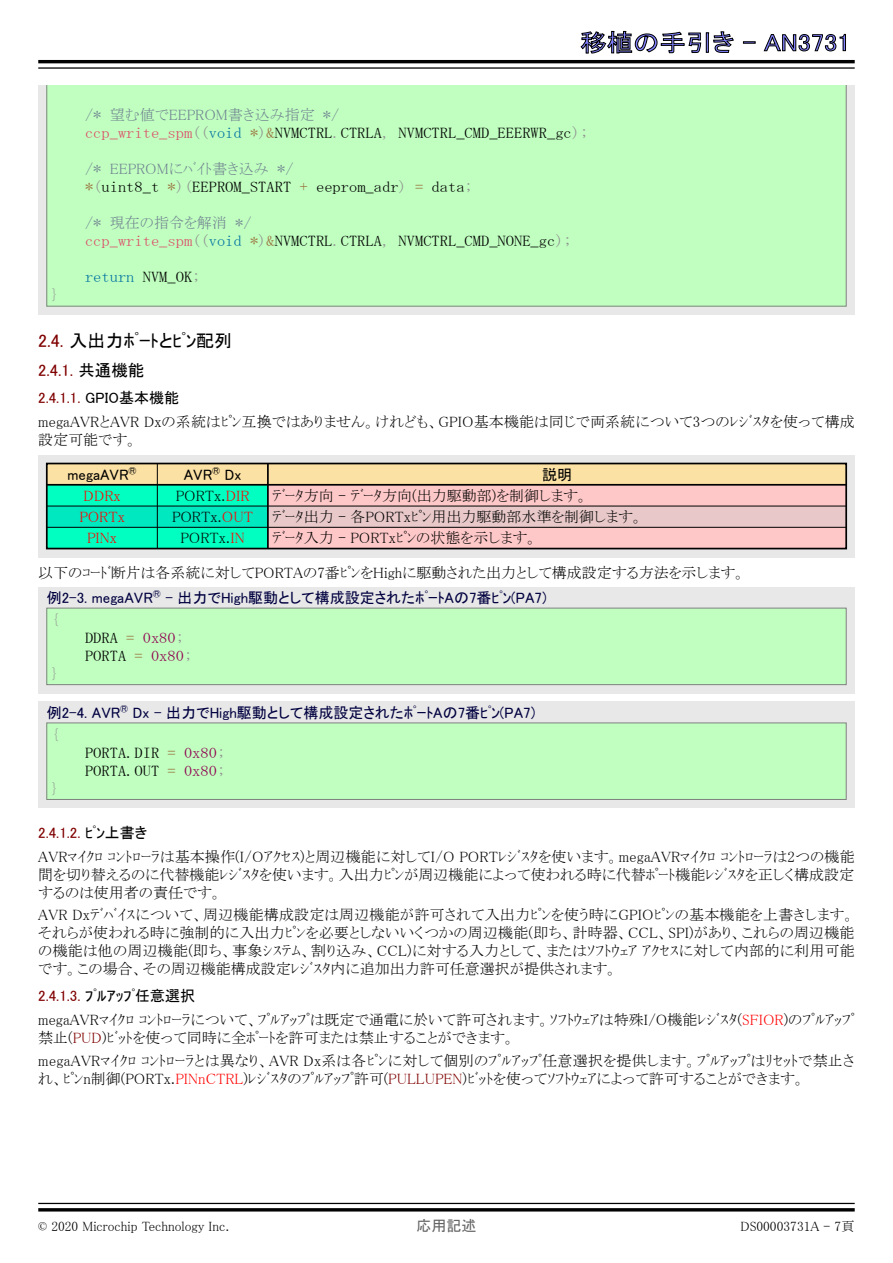
<style>
.page{position:relative;width:893px;height:1263px;background:#fff}
.page>*{position:absolute;margin:0;border:0;box-sizing:border-box;transform-origin:0 0}
.t1{font:24px "MS P Gothic";color:#8080ff;scale:1.1 1}
.t2{font:18px "MS P Gothic";color:#000}
.t3{font:16.5px "MS P Gothic";color:#800000}
.t4{font:15px/18px "MS P Mincho";color:#000}
.t5{font:15px/18px "MS Mincho";color:#000;scale:1.1 1}
.t6{font:15px/18px "MS P Mincho";letter-spacing:.02em;color:#000}
.t7{font:15px "MS P Gothic";color:#000040}
.t8{font:15px "MS P Mincho";color:#708090}
.t9{font:15px "MS P Gothic";color:#000}
.t10{font:15px "MS P Gothic";color:#800000}
.t11{font:15px "MS Mincho";color:#0070a0;scale:1.1 1}
.t12{font:15px "MS P Mincho";color:#f00}
.t13{font:15px "MS Mincho";color:#909090;scale:1.1 1}
.t14{font:15px "MS P Gothic";color:#646464}
.t15{font:13.5px "MS P Mincho";color:#000}
.s1{font-family:"MS Mincho"}
.s2{color:#dd4a68}
.s3{color:#909090}
.s4{color:#0070a0}
.s5{color:#9a6e3a}
.s6{color:#000}
.s7{color:#800000}
.s8{color:#f00}
.s9{color:#900050}
</style>
<div class="page">
<svg style="left:581px;top:31px;width:153px;height:23px"></svg>
<svg style="left:743px;top:42px;width:12px;height:1px"></svg>
<svg style="left:764px;top:34px;width:82px;height:17px"></svg>
<hr style="left:38px;top:60px;width:817px;height:3px;background:#000">
<hr style="left:38px;top:67px;width:817px;height:2px;background:#000">
<hr style="left:38px;top:1203px;width:817px;height:1px;background:#000">
<hr style="left:38px;top:1208px;width:817px;height:3px;background:#000">
<div style="left:38px;top:85px;width:817px;height:230px;background:#e8e8e8"></div>
<div style="left:47px;top:85px;width:799px;height:221px;background:#c0ffc0"></div>
<div style="left:46px;top:85px;width:801px;height:222px;border:1px solid #808080"></div>
<div style="left:38px;top:455px;width:817px;height:102px;background:#e8e8e8"></div>
<div style="left:47px;top:485px;width:221px;height:64px;background:#00ffc0"></div>
<div style="left:268px;top:485px;width:578px;height:64px;background:#ffc8c8"></div>
<div style="left:47px;top:506px;width:221px;height:21px;background:#00e8c0"></div>
<div style="left:268px;top:506px;width:578px;height:21px;background:#e8c8c8"></div>
<div style="left:47px;top:463px;width:799px;height:22px;background:#fce1a4"></div>
<div style="left:46px;top:463px;width:801px;height:86px;border:2px solid #000"></div>
<hr style="left:157px;top:463px;width:1px;height:86px;background:#000">
<hr style="left:267px;top:463px;width:2px;height:86px;background:#000">
<hr style="left:47px;top:484px;width:799px;height:2px;background:#000">
<hr style="left:47px;top:506px;width:799px;height:1px;background:#000">
<hr style="left:47px;top:527px;width:799px;height:1px;background:#000">
<div style="left:38px;top:587px;width:817px;height:106px;background:#e8e8e8"></div>
<div style="left:47px;top:608px;width:799px;height:77px;background:#c0ffc0"></div>
<div style="left:46px;top:608px;width:801px;height:77px;border:1px solid #808080"></div>
<div style="left:38px;top:702px;width:817px;height:106px;background:#e8e8e8"></div>
<div style="left:47px;top:723px;width:799px;height:76px;background:#c0ffc0"></div>
<div style="left:46px;top:722px;width:801px;height:78px;border:1px solid #808080"></div>
<h1 class="t1" style="left:580px;top:30px;width:247px">移植の手引き - AN3731</h1>
<p class="t8" style="left:85px;top:107px;width:256px"><span class="s1">/*</span> 望む値でEEPROM書き込み指定 <span class="s1">*/</span></p>
<p class="t5" style="left:85px;top:124px;width:459px"><span class="s2">ccp_write_spm</span><span class="s3">((</span><span class="s4">void</span> <span class="s5">*</span><span class="s3">)</span><span class="s5">&amp;</span>NVMCTRL<span class="s3">.</span>CTRLA<span class="s3">,</span> NVMCTRL_CMD_EEERWR_gc<span class="s3">);</span></p>
<p class="t8" style="left:85px;top:161px;width:210px"><span class="s1">/*</span> EEPROMにﾊﾞｲﾄ書き込み <span class="s1">*/</span></p>
<p class="t5" style="left:85px;top:178px;width:354px"><span class="s5">*</span><span class="s3">(</span>uint8_t <span class="s5">*</span><span class="s3">)(</span>EEPROM_START <span class="s5">+</span> eeprom_adr<span class="s3">)</span> <span class="s5">=</span> data<span class="s3">;</span></p>
<p class="t8" style="left:85px;top:215px;width:168px"><span class="s1">/*</span> 現在の指令を解消 <span class="s1">*/</span></p>
<p class="t5" style="left:85px;top:232px;width:444px"><span class="s2">ccp_write_spm</span><span class="s3">((</span><span class="s4">void</span> <span class="s5">*</span><span class="s3">)</span><span class="s5">&amp;</span>NVMCTRL<span class="s3">.</span>CTRLA<span class="s3">,</span> NVMCTRL_CMD_NONE_gc<span class="s3">);</span></p>
<p class="t11" style="left:85px;top:269px;width:106px">return <span class="s6">NVM_OK</span><span class="s3">;</span></p>
<p class="t13" style="left:51px;top:287px;width:9px">}</p>
<p class="t2" style="left:38px;top:332px;width:195px"><span class="s7">2.4.</span> 入出力ﾎﾟｰﾄとﾋﾟﾝ配列</p>
<p class="t3" style="left:38px;top:361px;width:108px">2.4.1. <span class="s6">共通機能</span></p>
<p class="t10" style="left:38px;top:390px;width:142px">2.4.1.1. <span class="s6">GPIO基本機能</span></p>
<p class="t4" style="left:38px;top:412px;width:818px">megaAVRとAVR Dxの系統はﾋﾟﾝ互換ではありません。けれども、GPIO基本機能は同じで両系統について3つのﾚｼﾞｽﾀを使って構成設定可能です。</p>
<p class="t9" style="left:68px;top:467px;width:70px">megaAVR<sup>®</sup></p>
<p class="t9" style="left:184px;top:467px;width:59px">AVR<sup>®</sup> Dx</p>
<p class="t9" style="left:542px;top:467px;width:31px">説明</p>
<p class="t12" style="left:84px;top:488px;width:38px">DDRx</p>
<p class="t4" style="left:176px;top:486px;width:75px">PORTx.<span class="s8">DIR</span></p>
<p class="t4" style="left:272px;top:486px;width:317px">ﾃﾞｰﾀ方向 - ﾃﾞｰﾀ方向(出力駆動部)を制御します。</p>
<p class="t12" style="left:79px;top:509px;width:47px">PORTx</p>
<p class="t4" style="left:172px;top:508px;width:83px">PORTx.<span class="s8">OUT</span></p>
<p class="t4" style="left:272px;top:508px;width:372px">ﾃﾞｰﾀ出力 - 各PORTxﾋﾟﾝ用出力駆動部水準を制御します。</p>
<p class="t12" style="left:87px;top:530px;width:31px">PINx</p>
<p class="t4" style="left:180px;top:529px;width:66px">PORTx.<span class="s8">IN</span></p>
<p class="t4" style="left:272px;top:529px;width:267px">ﾃﾞｰﾀ入力 - PORTxﾋﾟﾝの状態を示します。</p>
<p class="t4" style="left:38px;top:564px;width:709px">以下のｺｰﾄﾞ断片は各系統に対してPORTAの7番ﾋﾟﾝをHighに駆動された出力として構成設定する方法を示します。</p>
<p class="t7" style="left:47px;top:590px;width:501px">例2-3. megaAVR<sup>®</sup> - 出力でHigh駆動として構成設定されたﾎﾟｰﾄAの7番ﾋﾟﾝ(PA7)</p>
<p class="t13" style="left:51px;top:612px;width:9px">{</p>
<p class="t5" style="left:85px;top:628px;width:99px">DDRA <span class="s5">=</span> <span class="s9">0x80</span><span class="s3">;<br></span>PORTA <span class="s5">=</span> <span class="s9">0x80</span><span class="s3">;</span></p>
<p class="t13" style="left:51px;top:666px;width:9px">}</p>
<p class="t7" style="left:47px;top:705px;width:490px">例2-4. AVR<sup>®</sup> Dx - 出力でHigh駆動として構成設定されたﾎﾟｰﾄAの7番ﾋﾟﾝ(PA7)</p>
<p class="t13" style="left:51px;top:727px;width:9px">{</p>
<p class="t5" style="left:85px;top:743px;width:129px">PORTA.DIR <span class="s5">=</span> <span class="s9">0x80</span><span class="s3">;<br></span>PORTA.OUT <span class="s5">=</span> <span class="s9">0x80</span><span class="s3">;</span></p>
<p class="t13" style="left:51px;top:781px;width:9px">}</p>
<p class="t10" style="left:38px;top:825px;width:111px">2.4.1.2. <span class="s6">ﾋﾟﾝ上書き</span></p>
<p class="t4" style="left:38px;top:847px;width:818px;text-align:justify">AVRﾏｲｸﾛ ｺﾝﾄﾛｰﾗは基本操作(I/Oｱｸｾｽ)と周辺機能に対してI/O PORTﾚｼﾞｽﾀを使います。megaAVRﾏｲｸﾛ ｺﾝﾄﾛｰﾗは2つの機能間を切り替えるのに代替機能ﾚｼﾞｽﾀを使います。入出力ﾋﾟﾝが周辺機能によって使われる時に代替ﾎﾟｰﾄ機能ﾚｼﾞｽﾀを正しく構成設定するのは使用者の責任です。</p>
<p class="t4" style="left:38px;top:906px;width:818px;text-align:justify">AVR Dxﾃﾞﾊﾞｲｽについて、周辺機能構成設定は周辺機能が許可されて入出力ﾋﾟﾝを使う時にGPIOﾋﾟﾝの基本機能を上書きします。それらが使われる時に強制的に入出力ﾋﾟﾝを必要としないいくつかの周辺機能(即ち、計時器、CCL、SPI)があり、これらの周辺機能の機能は他の周辺機能(即ち、事象ｼｽﾃﾑ、割り込み、CCL)に対する入力として、またはｿﾌﾄｳｪｱ ｱｸｾｽに対して内部的に利用可能です。この場合、その周辺機能構成設定ﾚｼﾞｽﾀ内に追加出力許可任意選択が提供されます。</p>
<p class="t9" style="left:38px;top:988px;width:158px"><span class="s7">2.4.1.3.</span> ﾌﾟﾙｱｯﾌﾟ任意選択</p>
<p class="t4" style="left:38px;top:1011px;width:818px">megaAVRﾏｲｸﾛ ｺﾝﾄﾛｰﾗについて、ﾌﾟﾙｱｯﾌﾟは既定で通電に於いて許可されます。ｿﾌﾄｳｪｱは特殊I/O機能ﾚｼﾞｽﾀ(<span class="s8">SFIOR</span>)のﾌﾟﾙｱｯﾌﾟ禁止(<span class="s7">PUD</span>)ﾋﾞｯﾄを使って同時に全ﾎﾟｰﾄを許可または禁止することができます。</p>
<p class="t6" style="left:38px;top:1051px;width:818px">megaAVRﾏｲｸﾛ ｺﾝﾄﾛｰﾗとは異なり、AVR Dx系は各ﾋﾟﾝに対して個別のﾌﾟﾙｱｯﾌﾟ任意選択を提供します。ﾌﾟﾙｱｯﾌﾟはﾘｾｯﾄで禁止され、ﾋﾟﾝn制御(PORTx.<span class="s8">PINnCTRL</span>)ﾚｼﾞｽﾀのﾌﾟﾙｱｯﾌﾟ許可(<span class="s7">PULLUPEN</span>)ﾋﾞｯﾄを使ってｿﾌﾄｳｪｱによって許可することができます。</p>
<p class="t15" style="left:38px;top:1219px;width:193px">© 2020 Microchip Technology Inc.</p>
<p class="t14" style="left:416px;top:1218px;width:61px">応用記述</p>
<p class="t15" style="left:740px;top:1219px;width:116px">DS00003731A - 7頁</p>
</div>
